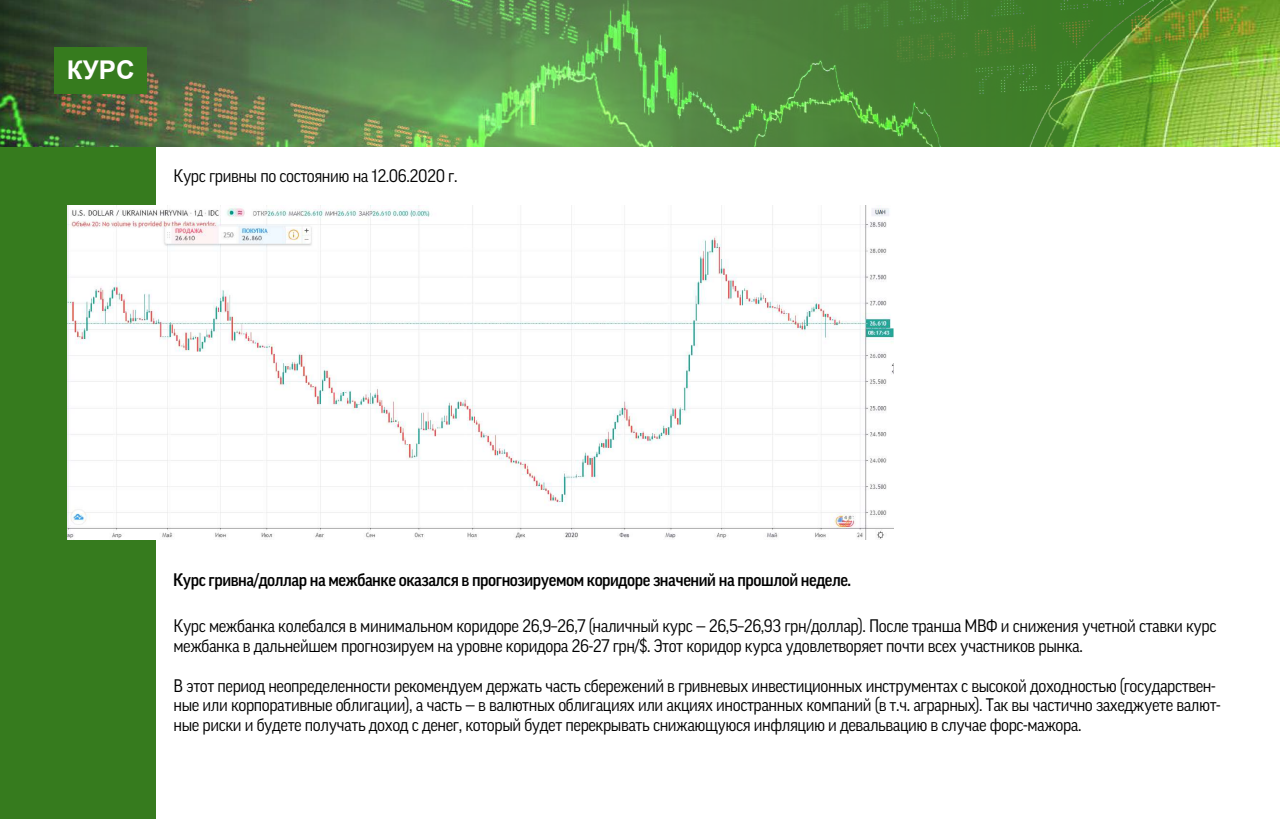
<style>
.page{position:relative;width:1280px;height:819px;background:#fff}
.page>*{position:absolute;margin:0;border:0;box-sizing:border-box;transform-origin:0 0}
.t1{font:700 25.8px "Arial";color:#fff}
.t2{font:17.5px/19.9px "Good Pro";letter-spacing:-.025em;color:#000;scale:.95 1}
.t3{font:500 17.5px "Good Pro";letter-spacing:-.025em;color:#000;scale:.95 1}
</style>
<div class="page">
<div style="left:0;top:0;width:156px;height:818px;background:#367b1e"></div>
<img style="left:0;top:0;width:1280px;height:146px">
<div style="left:54px;top:47px;width:93px;height:46px;background:#367b1e"></div>
<img style="left:68px;top:205px;width:825px;height:334px">
<h1 class="t1" style="left:67px;top:52px;width:69px">КУРС</h1>
<p class="t2" style="left:174px;top:165px;width:300px">Курс гривны по состоянию на 12.06.2020 г.</p>
<p class="t3" style="left:173px;top:569px;width:715px">Курс гривна/доллар на межбанке оказался в прогнозируемом коридоре значений на прошлой неделе.</p>
<p class="t2" style="left:174px;top:615px;width:1099px">Курс межбанка колебался в минимальном коридоре 26,9–26,7 (наличный курс — 26,5–26,93 грн/доллар). После транша МВФ и снижения учетной ставки курс межбанка в дальнейшем прогнозируем на уровне коридора 26-27 грн/$. Этот коридор курса удовлетворяет почти всех участников рынка.</p>
<p class="t2" style="left:174px;top:675px;width:1104px">В этот период неопределенности рекомендуем держать часть сбережений в гривневых инвестиционных инструментах с высокой доходностью (государствен&shy;ные или корпоративные облигации), а часть — в валютных облигациях или акциях иностранных компаний (в т.ч. аграрных). Так вы частично захеджуете валют&shy;ные риски и будете получать доход с денег, который будет перекрывать снижающуюся инфляцию и девальвацию в случае форс-мажора.</p>
</div>
